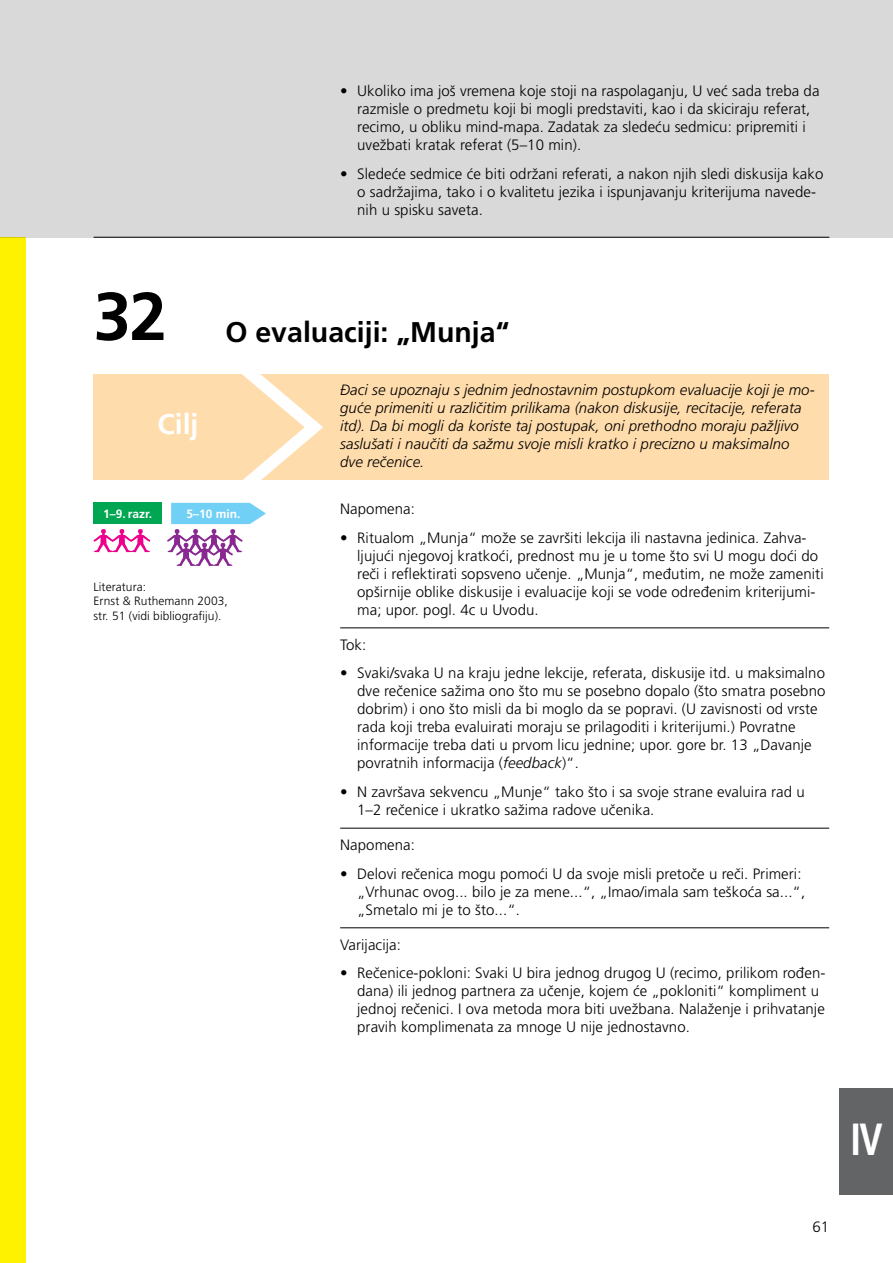
<style>
.page{position:relative;width:893px;height:1263px;background:#fff}
.page>*{position:absolute;margin:0;border:0;box-sizing:border-box;transform-origin:0 0}
.t1{font:700 67.5px "Frutiger LT Pro";color:#000}
.t2{font:700 condensed 45px "Frutiger";color:#fff;scale:.9 1}
.t3{font:700 28.5px "Frutiger LT Pro";color:#000}
.t4{font:700 28.5px "Frutiger LT Pro";color:#fff}
.t5{font:300 15px/18px "Frutiger LT Pro";letter-spacing:.005em;color:#000}
.t6{font:italic 300 15px/18px "Frutiger LT Pro";letter-spacing:.005em;color:#000}
.t7{font:300 12px/14.4px "Frutiger LT Pro";letter-spacing:.005em;color:#000}
.t8{font:700 12px "Frutiger LT Pro";color:#fff}
.s1{font-style:italic}
</style>
<div class="page">
<div style="left:840px;top:1089px;width:53px;height:106px;background:#636466"></div>
<hr style="left:340px;top:627px;width:489px;height:1px;background:#000">
<hr style="left:340px;top:828px;width:489px;height:1px;background:#000">
<hr style="left:340px;top:927px;width:489px;height:1px;background:#000">
<svg style="left:93px;top:529px;width:58px;height:23px"></svg>
<div style="left:94px;top:374px;width:735px;height:105px;background:#ffdcac"></div>
<svg style="left:167px;top:374px;width:165px;height:192px"></svg>
<div style="left:94px;top:503px;width:68px;height:21px;background:#00a651"></div>
<div style="left:0;top:238px;width:26px;height:1025px;background:#fff200"></div>
<div style="left:0;top:0;width:893px;height:238px;background:#d9d9d9"></div>
<h1 class="t1" style="left:94px;top:277px;width:75px">32</h1>
<h3 class="t4" style="left:157px;top:408px;width:43px">Cilj</h3>
<p class="t5" style="left:357px;top:82px;width:464px;text-indent:-17px">• Ukoliko ima još vremena koje stoji na raspolaganju, U već sada treba da razmisle o predmetu koji bi mogli predstaviti, kao i da skiciraju referat, recimo, u obliku mind-mapa. Zadatak za sledeću sedmicu: pripremiti i uvežbati kratak referat (5–10 min).</p>
<p class="t5" style="left:357px;top:165px;width:468px;text-indent:-17px">• Sledeće sedmice će biti održani referati, a nakon njih sledi diskusija kako o sadržajima, tako i o kvalitetu jezika i ispunjavanju kriterijuma navede&shy;nih u spisku saveta.</p>
<h3 class="t3" style="left:225px;top:316px;width:286px">O evaluaciji: „Munja“</h3>
<p class="t6" style="left:340px;top:381px;width:476px">Đaci se upoznaju s jednim jednostavnim postupkom evaluacije koji je mo&shy;guće primeniti u različitim prilikama (nakon diskusije, recitacije, referata itd). Da bi mogli da koriste taj postupak, oni prethodno moraju pažljivo saslušati i naučiti da sažmu svoje misli kratko i precizno u maksimalno dve rečenice.</p>
<p class="t8" style="left:103px;top:506px;width:51px">1–9. razr.</p>
<p class="t8" style="left:187px;top:506px;width:56px">5–10 min.</p>
<p class="t7" style="left:94px;top:580px;width:136px">Literatura:<br>Ernst &amp; Ruthemann 2003, str. 51 (vidi bibliografiju).</p>
<p class="t5" style="left:340px;top:500px;width:76px">Napomena:</p>
<p class="t5" style="left:357px;top:529px;width:468px;text-indent:-17px">• Ritualom „Munja“ može se završiti lekcija ili nastavna jedinica. Zahva&shy;ljujući njegovoj kratkoći, prednost mu je u tome što svi U mogu doći do reči i reflektirati sopsveno učenje. „Munja“, međutim, ne može zameniti opširnije oblike diskusije i evaluacije koji se vode određenim kriterijumi&shy;ma; upor. pogl. 4c u Uvodu.</p>
<p class="t5" style="left:340px;top:636px;width:28px">Tok:</p>
<p class="t5" style="left:357px;top:664px;width:470px;text-indent:-17px">• Svaki/svaka U na kraju jedne lekcije, referata, diskusije itd. u maksimalno dve rečenice sažima ono što mu se posebno dopalo (što smatra posebno dobrim) i ono što misli da bi moglo da se popravi. (U zavisnosti od vrste rada koji treba evaluirati moraju se prilagoditi i kriterijumi.) Povratne informacije treba dati u prvom licu jednine; upor. gore br. 13 „Davanje povratnih informacija (<span class="s1">feedback</span>)“.</p>
<p class="t5" style="left:357px;top:783px;width:449px;text-indent:-17px">• N završava sekvencu „Munje“ tako što i sa svoje strane evaluira rad u<br>1–2 rečenice i ukratko sažima radove učenika.</p>
<p class="t5" style="left:340px;top:836px;width:76px">Napomena:</p>
<p class="t5" style="left:357px;top:865px;width:449px;text-indent:-17px">• Delovi rečenica mogu pomoći U da svoje misli pretoče u reči. Primeri: „Vrhunac ovog... bilo je za mene...“, „Imao/imala sam teškoća sa...“, „Smetalo mi je to što...“.</p>
<p class="t5" style="left:340px;top:936px;width:62px">Varijacija:</p>
<p class="t5" style="left:357px;top:964px;width:470px;text-indent:-17px">• Rečenice-pokloni: Svaki U bira jednog drugog U (recimo, prilikom rođen&shy;dana) ili jednog partnera za učenje, kojem će „pokloniti“ kompliment u jednoj rečenici. I ova metoda mora biti uvežbana. Nalaženje i prihvatanje pravih komplimenata za mnoge U nije jednostavno.</p>
<p class="t5" style="left:812px;top:1217px;width:18px">61</p>
<h2 class="t2" style="left:850px;top:1113px;width:38px">IV</h2>
</div>
